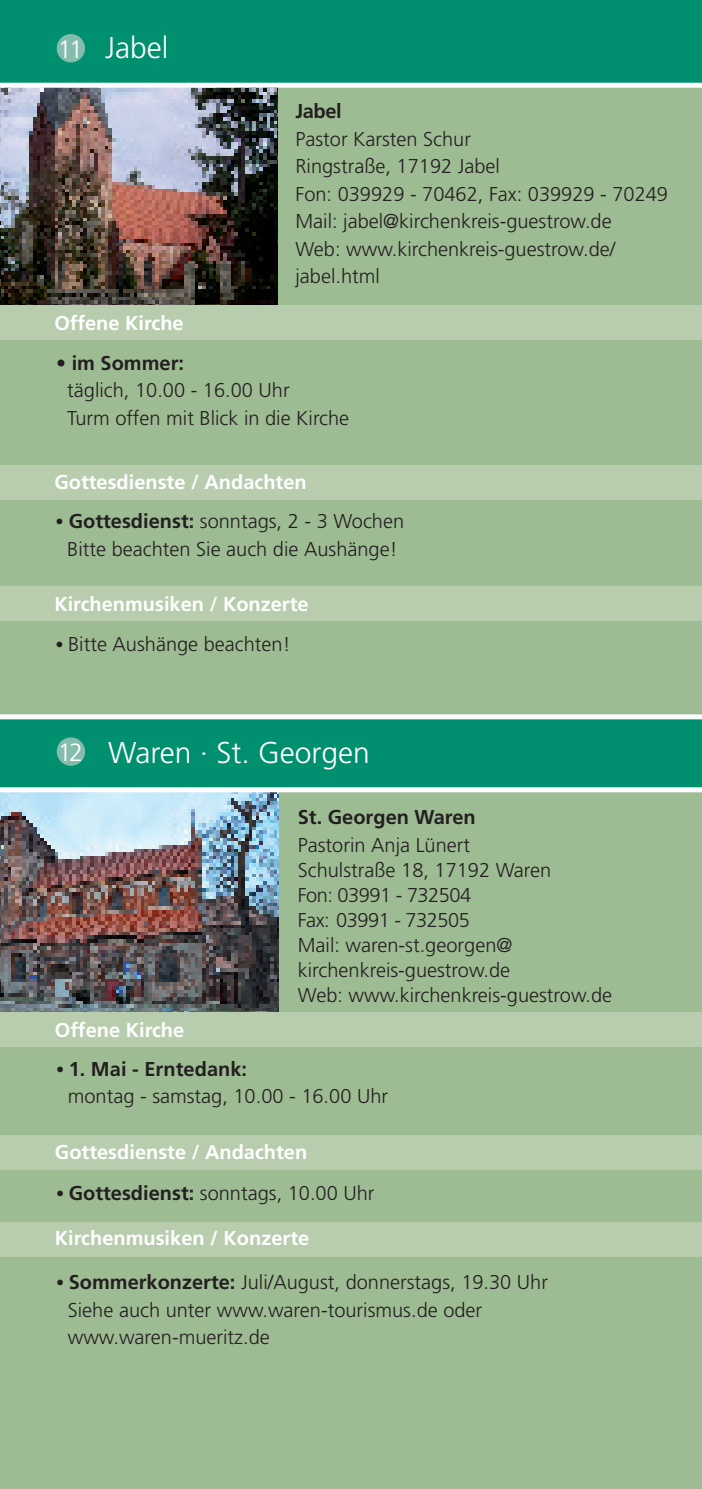
<style>
.page{position:relative;width:702px;height:1489px;background:#fff}
.page>*{position:absolute;margin:0;border:0;box-sizing:border-box;transform-origin:0 0}
.t1{font:300 30px "Frutiger";color:#fff}
.t2{font:300 25px "Frutiger";color:#fff}
.t3{font:300 20px/27.5px "Frutiger";color:#231f20}
.t4{font:700 20px "Frutiger";color:#fff}
.t5{font:700 20px "Frutiger";color:#231f20}
.s1{font-weight:700}
.s2{font-family:"Times";font-weight:400}
</style>
<div class="page">
<div style="left:0;top:0;width:702px;height:1488px;background:#9ebc93"></div>
<div style="left:0;top:716px;width:702px;height:73px;background:#009070"></div>
<div style="left:0;top:0;width:702px;height:86px;background:#009070"></div>
<img style="left:0;top:792px;width:278px;height:219px">
<div style="left:57px;top:737px;width:28px;height:28px;background:#84bdac;border-radius:50%"></div>
<div style="left:0;top:1134px;width:702px;height:35px;background:#b7cdae"></div>
<div style="left:0;top:1221px;width:702px;height:35px;background:#b7cdae"></div>
<div style="left:0;top:1011px;width:702px;height:35px;background:#b7cdae"></div>
<img style="left:0;top:88px;width:278px;height:217px">
<div style="left:0;top:305px;width:702px;height:35px;background:#b7cdae"></div>
<div style="left:0;top:465px;width:702px;height:35px;background:#b7cdae"></div>
<div style="left:0;top:585px;width:702px;height:35px;background:#b7cdae"></div>
<div style="left:57px;top:34px;width:28px;height:28px;background:#84bdac;border-radius:50%"></div>
<div style="left:0;top:83px;width:702px;height:5px;background:#fff"></div>
<div style="left:0;top:714px;width:702px;height:5px;background:#fff"></div>
<div style="left:0;top:787px;width:702px;height:5px;background:#fff"></div>
<p class="t2" style="left:58px;top:35px;width:27px">11</p>
<h1 class="t1" style="left:105px;top:31px;width:65px">Jabel</h1>
<p class="t5" style="left:295px;top:99px;width:48px">Jabel</p>
<p class="t3" style="left:295px;top:125px;width:374px">Pastor Karsten Schur<br>Ringstraße, 17192 Jabel<br>Fon: 039929 - 70462, Fax: 039929 - 70249<br>Mail: jabel@kirchenkreis-guestrow.de<br>Web: www.kirchenkreis-guestrow.de/ jabel.html</p>
<p class="t4" style="left:54px;top:311px;width:131px">Offene Kirche</p>
<p class="t3" style="left:67px;top:349px;width:283px;text-indent:-11px">• <span class="s1">im Sommer:<br></span>täglich, 10.00 - 16.00 Uhr<br>Turm offen mit Blick in die Kirche</p>
<p class="t4" style="left:54px;top:470px;width:254px">Gottesdienste / Andachten</p>
<p class="t3" style="left:56px;top:507px;width:349px;text-align:center"><span class="s2">•</span> <span class="s1">Gottesdienst:</span> sonntags, 2 - 3 Wochen<br>Bitte beachten Sie auch die Aushänge!</p>
<p class="t4" style="left:54px;top:592px;width:256px">Kirchenmusiken / Konzerte</p>
<p class="t3" style="left:56px;top:630px;width:236px"><span class="s2">•</span> Bitte Aushänge beachten!</p>
<p class="t2" style="left:58px;top:738px;width:27px">12</p>
<h1 class="t1" style="left:108px;top:735px;width:263px">Waren · St. Georgen</h1>
<p class="t5" style="left:298px;top:805px;width:179px">St. Georgen Waren</p>
<p class="t3" style="left:298px;top:832px;width:316px;line-height:25px">Pastorin Anja Lünert<br>Schulstraße 18, 17192 Waren<br>Fon: 03991 - 732504<br>Fax: 03991 - 732505<br>Mail: waren-st.georgen@ kirchenkreis-guestrow.de<br>Web: www.kirchenkreis-guestrow.de</p>
<p class="t4" style="left:55px;top:1018px;width:131px">Offene Kirche</p>
<p class="t3" style="left:68px;top:1055px;width:322px;text-indent:-11px"><span class="s2">•</span> <span class="s1">1. Mai - Erntedank:<br></span>montag - samstag, 10.00 - 16.00 Uhr</p>
<p class="t4" style="left:55px;top:1139px;width:254px">Gottesdienste / Andachten</p>
<p class="t3" style="left:57px;top:1179px;width:319px"><span class="s2">•</span> <span class="s1">Gottesdienst:</span> sonntags, 10.00 Uhr</p>
<p class="t4" style="left:55px;top:1226px;width:256px">Kirchenmusiken / Konzerte</p>
<p class="t3" style="left:68px;top:1268px;width:481px;text-indent:-11px"><span class="s2">•</span> <span class="s1">Sommerkonzerte:</span> Juli/August, donnerstags, 19.30 Uhr<br>Siehe auch unter www.waren-tourismus.de oder www.waren-mueritz.de</p>
</div>
